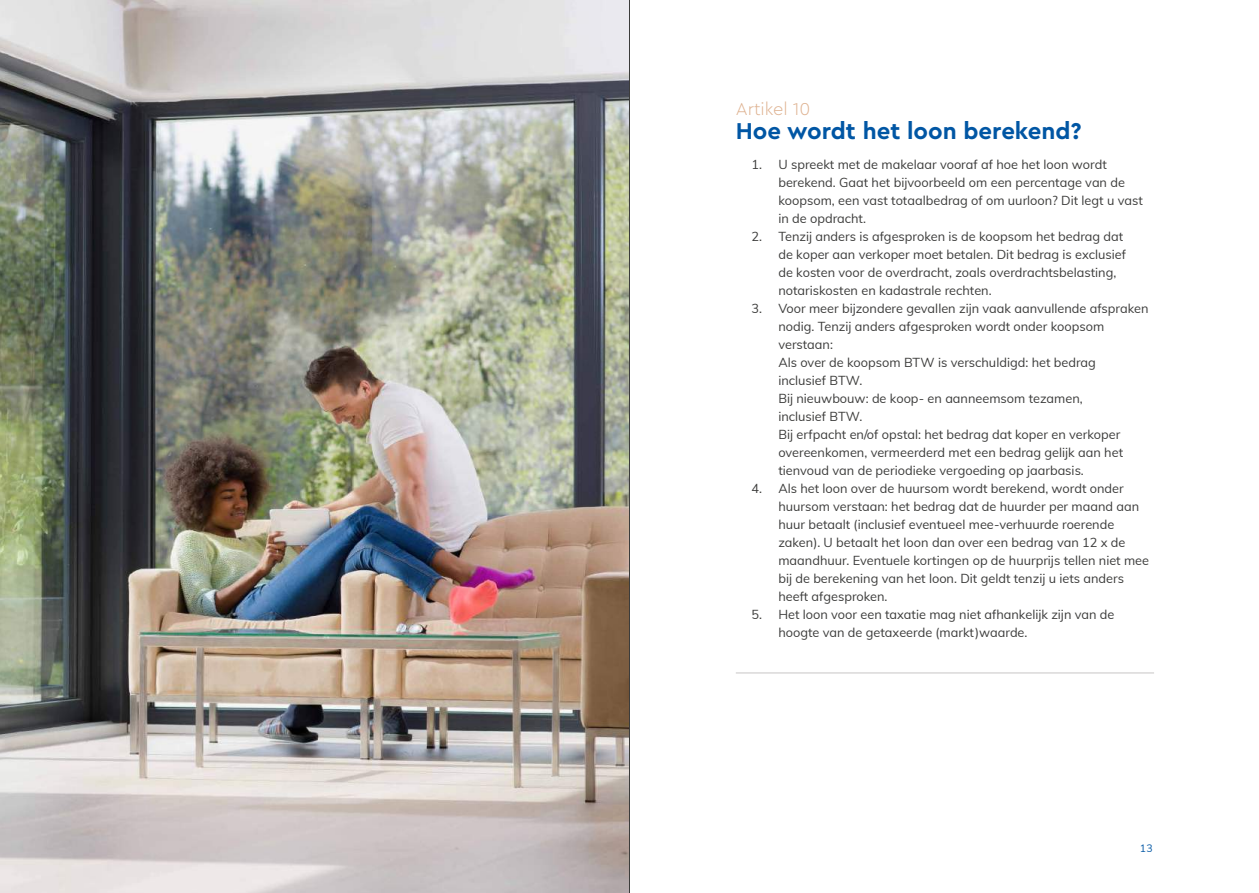
<style>
.page{position:relative;width:1259px;height:893px;background:#fff}
.page>*{position:absolute;margin:0;border:0;box-sizing:border-box;transform-origin:0 0}
.t1{font:700 24px "Cera Pro";color:#0056a4}
.t2{font:300 18px "Cera Pro";color:#dfb392}
.t3{font:12.75px/18px "Muli";color:#3c3c3b}
.t4{font:10.5px "Muli";color:#0056a4}
</style>
<div class="page">
<img style="left:0;top:0;width:629px;height:893px">
<hr style="left:736px;top:673px;width:418px;height:1px;background:#c7c6c6">
<hr style="left:629px;top:0;width:1px;height:893px;background:#3c3c3b">
<h2 class="t2" style="left:736px;top:97px;width:76px">Artikel 10</h2>
<h1 class="t1" style="left:736px;top:115px;width:347px">Hoe wordt het loon berekend?</h1>
<p class="t3" style="left:778px;top:154px;width:366px;text-indent:-27px">1. U spreekt met de makelaar vooraf af hoe het loon wordt berekend. Gaat het bijvoorbeeld om een percentage van de koopsom, een vast totaalbedrag of om uurloon? Dit legt u vast in de opdracht.</p>
<p class="t3" style="left:778px;top:226px;width:349px;text-indent:-27px">2. Tenzij anders is afgesproken is de koopsom het bedrag dat de koper aan verkoper moet betalen. Dit bedrag is exclusief de kosten voor de overdracht, zoals overdrachtsbelasting, notariskosten en kadastrale rechten.</p>
<p class="t3" style="left:778px;top:298px;width:372px;text-indent:-27px">3. Voor meer bijzondere gevallen zijn vaak aanvullende afspraken nodig. Tenzij anders afgesproken wordt onder koopsom verstaan:<br>Als over de koopsom BTW is verschuldigd: het bedrag<br>inclusief BTW.<br>Bij nieuwbouw: de koop- en aanneemsom tezamen,<br>inclusief BTW.<br>Bij erfpacht en/of opstal: het bedrag dat koper en verkoper overeenkomen, vermeerderd met een bedrag gelijk aan het tienvoud van de periodieke vergoeding op jaarbasis.</p>
<p class="t3" style="left:778px;top:478px;width:372px;text-indent:-27px">4. Als het loon over de huursom wordt berekend, wordt onder huursom verstaan: het bedrag dat de huurder per maand aan huur betaalt (inclusief eventueel mee-verhuurde roerende zaken). U betaalt het loon dan over een bedrag van 12 x de maandhuur. Eventuele kortingen op de huurprijs tellen niet mee bij de berekening van het loon. Dit geldt tenzij u iets anders heeft afgesproken.</p>
<p class="t3" style="left:778px;top:604px;width:338px;text-indent:-27px">5. Het loon voor een taxatie mag niet afhankelijk zijn van de hoogte van de getaxeerde (markt)waarde.</p>
<p class="t4" style="left:1139px;top:840px;width:14px">13</p>
</div>
